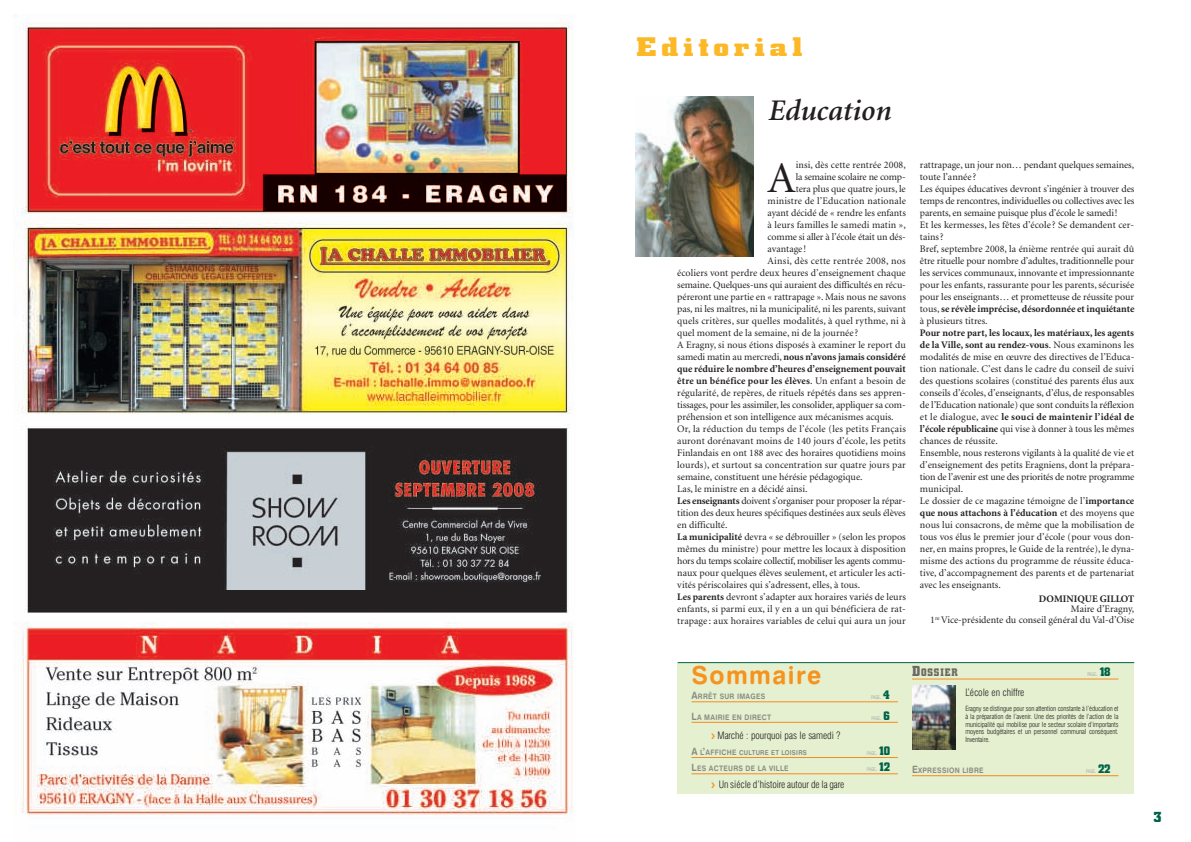
<style>
.page{position:relative;width:1191px;height:842px;background:#fff}
.page>*{position:absolute;margin:0;border:0;box-sizing:border-box;transform-origin:0 0}
.t1{font:43.8px "Minion";color:#231f20}
.t2{font:italic 600 30px "Minion";color:#231f20}
.t3{font:24.9px "Swiss 721 BT Bold Rounded";letter-spacing:.055em;color:#f7931d}
.t4{font:700 24px "Civic";letter-spacing:.13em;color:#fcb825;scale:1.3 1}
.t5{font:700 13px "Civic";color:#006248}
.t6{font:10px/12px "Minion";color:#231f20}
.t7{font:700 10px "Minion";color:#231f20}
.t8{font:300 condensed 10px "Swiss 721 BT";letter-spacing:-.005em;color:#231f20}
.t9{font:10px "Minion";letter-spacing:-.025em;color:#231f20}
.t10{font:10px "Minion";letter-spacing:.02em;color:#231f20}
.t11{font:700 10px "Minion";letter-spacing:.02em;color:#231f20}
.t12{font:10px "Minion";letter-spacing:.025em;color:#231f20}
.t13{font:700 9.8px "Civic";letter-spacing:.1em;color:#6d6a63;scale:.9 1}
.t14{font:7.6px "Swiss 721 BT Bold Rounded";letter-spacing:.035em;color:#8b8b81;scale:.9 1}
.t15{font:300 condensed 7px/7.8px "Swiss 721 BT";letter-spacing:-.015em;color:#231f20;text-align:justify}
.t16{font:6.8px "Swiss 721 BT Bold Rounded";letter-spacing:.04em;color:#8b8b81;scale:.9 1}
.t17{font:condensed 4.9px "Swiss 721 BT";letter-spacing:-.025em;color:#ababa5;scale:.9 1}
.s1{font-weight:400}
.s2{font-weight:700}
.s3{font-size:10.1px}
.s4{font-family:"Minion";font-stretch:normal;font-size:7.2px}
.s5{font-family:"Civic";font-weight:700;font-stretch:normal;font-size:11px;color:#006248}
.s6{color:#f7931d}
.s7{font-size:7.6px}
.s8{font-size:13px}
</style>
<div class="page">
<div style="left:677px;top:663px;width:457px;height:131px;background:#e4f0d0"></div>
<hr style="left:691px;top:702px;width:207px;height:1px;background:#f68b1f">
<hr style="left:691px;top:722px;width:207px;height:1px;background:#f68b1f">
<hr style="left:691px;top:757px;width:207px;height:1px;background:#f68b1f">
<hr style="left:691px;top:774px;width:207px;height:1px;background:#f68b1f">
<hr style="left:912px;top:679px;width:206px;height:1px;background:#f68b1f">
<hr style="left:912px;top:775px;width:206px;height:1px;background:#f68b1f">
<hr style="left:677px;top:662px;width:457px;height:1px;background:#006248">
<img style="left:913px;top:686px;width:42px;height:63px">
<img style="left:635px;top:96px;width:118px;height:161px">
<img style="left:13px;top:15px;width:560px;height:800px">
<h3 class="t4" style="left:636px;top:34px;width:130px">Editorial</h3>
<h2 class="t2" style="left:767px;top:99px;width:124px">Education</h2>
<h1 class="t1" style="left:767px;top:161px;width:30px">A</h1>
<p class="t6" style="left:796px;top:160px;width:111px">insi, dès cette rentrée 2008,</p>
<p class="t6" style="left:795px;top:172px;width:111px">la semaine scolaire ne comp-</p>
<p class="t6" style="left:795px;top:184px;width:111px">tera plus que quatre jours, le</p>
<p class="t6" style="left:767px;top:196px;width:140px">ministre de l’Education nationale</p>
<p class="t6" style="left:767px;top:208px;width:140px">ayant décidé de « rendre les enfants</p>
<p class="t6" style="left:767px;top:220px;width:140px">à leurs familles le samedi matin »,</p>
<p class="t6" style="left:767px;top:232px;width:140px">comme si aller à l’école était un dés-</p>
<p class="t6" style="left:767px;top:244px;width:40px">avantage !</p>
<p class="t12" style="left:767px;top:257px;width:140px">Ainsi, dès cette rentrée 2008, nos</p>
<p class="t6" style="left:677px;top:268px;width:230px">écoliers vont perdre deux heures d’enseignement chaque</p>
<p class="t6" style="left:677px;top:280px;width:230px">semaine. Quelques-uns qui auraient des difficultés en récu-</p>
<p class="t6" style="left:677px;top:292px;width:230px">péreront une partie en « rattrapage ». Mais nous ne savons</p>
<p class="t6" style="left:677px;top:304px;width:230px">pas, ni les maîtres, ni la municipalité, ni les parents, suivant</p>
<p class="t6" style="left:677px;top:316px;width:230px">quels critères, sur quelles modalités, à quel rythme, ni à</p>
<p class="t6" style="left:677px;top:328px;width:182px">quel moment de la semaine, ni de la journée ?</p>
<p class="t6" style="left:677px;top:340px;width:230px">A Eragny, si nous étions disposés à examiner le report du</p>
<p class="t7" style="left:677px;top:353px;width:230px"><span class="s1">samedi matin au mercredi,</span> nous n’avons jamais considéré</p>
<p class="t7" style="left:677px;top:365px;width:230px">que réduire le nombre d’heures d’enseignement pouvait</p>
<p class="t11" style="left:677px;top:377px;width:230px">être un bénéfice pour les élèves<span class="s1">. Un enfant a besoin de</span></p>
<p class="t6" style="left:677px;top:388px;width:230px">régularité, de repères, de rituels répétés dans ses appren-</p>
<p class="t6" style="left:677px;top:400px;width:230px">tissages, pour les assimiler, les consolider, appliquer sa com-</p>
<p class="t6" style="left:677px;top:412px;width:218px">préhension et son intelligence aux mécanismes acquis.</p>
<p class="t10" style="left:677px;top:425px;width:230px">Or, la réduction du temps de l’école (les petits Français</p>
<p class="t6" style="left:677px;top:436px;width:230px">auront dorénavant moins de 140 jours d’école, les petits</p>
<p class="t6" style="left:677px;top:448px;width:230px">Finlandais en ont 188 avec des horaires quotidiens moins</p>
<p class="t6" style="left:677px;top:460px;width:230px">lourds), et surtout sa concentration sur quatre jours par</p>
<p class="t6" style="left:677px;top:472px;width:187px">semaine, constituent une hérésie pédagogique.</p>
<p class="t6" style="left:677px;top:484px;width:132px">Las, le ministre en a décidé ainsi.</p>
<p class="t6" style="left:677px;top:496px;width:230px"><span class="s2">Les enseignants</span> doivent s’organiser pour proposer la répar-</p>
<p class="t6" style="left:677px;top:508px;width:230px">tition des deux heures spécifiques destinées aux seuls élèves</p>
<p class="t6" style="left:677px;top:520px;width:52px">en difficulté.</p>
<p class="t6" style="left:677px;top:532px;width:230px"><span class="s2">La municipalité</span> devra « se débrouiller » (selon les propos</p>
<p class="t6" style="left:677px;top:544px;width:230px">mêmes du ministre) pour mettre les locaux à disposition</p>
<p class="t9" style="left:677px;top:557px;width:230px">hors du temps scolaire collectif, mobiliser les agents commu-</p>
<p class="t6" style="left:677px;top:568px;width:230px">naux pour quelques élèves seulement, et articuler les acti-</p>
<p class="t6" style="left:677px;top:580px;width:184px">vités périscolaires qui s’adressent, elles, à tous.</p>
<p class="t6" style="left:677px;top:592px;width:230px"><span class="s2">Les parents</span> devront s’adapter aux horaires variés de leurs</p>
<p class="t6" style="left:677px;top:604px;width:230px">enfants, si parmi eux, il y en a un qui bénéficiera de rat-</p>
<p class="t6" style="left:677px;top:616px;width:230px">trapage : aux horaires variables de celui qui aura un jour</p>
<p class="t6" style="left:920px;top:160px;width:216px">rattrapage, un jour non… pendant quelques semaines, toute l’année ?<br>Les équipes éducatives devront s’ingénier à trouver des temps de rencontres, individuelles ou collectives avec les parents, en semaine puisque plus d’école le samedi!<br>Et les kermesses, les fêtes d’école ? Se demandent cer&shy;tains?<br>Bref, septembre 2008, la énième rentrée qui aurait dû être rituelle pour nombre d’adultes, traditionnelle pour les services communaux, innovante et impressionnante pour les enfants, rassurante pour les parents, sécurisée pour les enseignants… et prometteuse de réussite pour tous, <span class="s2">se révèle imprécise, désordonnée et inquiétante </span>à plusieurs titres.</p>
<p class="t6" style="left:920px;top:328px;width:216px"><span class="s2">Pour notre part, les locaux, les matériaux, les agents de la Ville, sont au rendez-vous</span>. Nous examinons les modalités de mise en œuvre des directives de l’Educa&shy;tion nationale. C’est dans le cadre du conseil de suivi des questions scolaires (constitué des parents élus aux conseils d’écoles, d’enseignants, d’élus, de responsables de l’Education nationale) que sont conduits la réflexion et le dialogue, avec <span class="s2">le souci de maintenir l’idéal de l’école républicaine</span> qui vise à donner à tous les mêmes chances de réussite.<br>Ensemble, nous resterons vigilants à la qualité de vie et d’enseignement des petits Eragniens, dont la prépara&shy;tion de l’avenir est une des priorités de notre programme municipal.<br>Le dossier de ce magazine témoigne de l’<span class="s2">importance que nous attachons à l’éducation</span> et des moyens que nous lui consacrons, de même que la mobilisation de tous vos élus le premier jour d’école (pour vous don&shy;ner, en mains propres, le Guide de la rentrée), le dyna&shy;misme des actions du programme de réussite éduca&shy;tive, d’accompagnement des parents et de partenariat avec les enseignants.</p>
<p class="t7" style="left:1039px;top:595px;width:97px">DOMINIQUE GILLOT</p>
<p class="t6" style="left:930px;top:604px;width:206px;line-height:11px;text-align:right">Maire d’Eragny,<br>1<sup>re</sup> Vice-présidente du conseil général du Val-d’Oise</p>
<h3 class="t3" style="left:691px;top:666px;width:131px">Sommaire</h3>
<p class="t14" style="left:691px;top:694px;width:83px"><span class="s3">A</span>RRÊT SUR IMAGES</p>
<p class="t17" style="left:871px;top:696px;width:22px">PAGE<span class="s4">.</span> <span class="s5">4</span></p>
<p class="t14" style="left:691px;top:714px;width:90px"><span class="s3">L</span>A MAIRIE EN DIRECT</p>
<p class="t17" style="left:871px;top:716px;width:22px">PAGE<span class="s4">.</span> <span class="s5">6</span></p>
<p class="t8" style="left:711px;top:731px;width:131px"><span class="s6">❯</span> Marché : pourquoi pas le samedi ?</p>
<p class="t16" style="left:691px;top:750px;width:130px"><span class="s3">A</span> <span class="s7">L</span><span class="s3">’</span><span class="s7">AFFICHE</span> CULTURE ET LOISIRS</p>
<p class="t17" style="left:867px;top:751px;width:27px">PAGE<span class="s4">.</span> <span class="s5">10</span></p>
<p class="t14" style="left:691px;top:766px;width:110px"><span class="s3">L</span>ES ACTEURS DE LA VILLE</p>
<p class="t17" style="left:867px;top:768px;width:27px">PAGE<span class="s4">.</span> <span class="s5">12</span></p>
<p class="t8" style="left:711px;top:780px;width:135px"><span class="s6">❯</span> Un siécle d’histoire autour de la gare</p>
<p class="t13" style="left:912px;top:667px;width:53px"><span class="s8">D</span>OSSIER</p>
<p class="t17" style="left:1087px;top:672px;width:27px">PAGE<span class="s4">.</span> <span class="s5">18</span></p>
<p class="t8" style="left:965px;top:688px;width:60px">L’école en chiffre</p>
<p class="t15" style="left:965px;top:705px;width:155px">Eragny se distingue pour son attention constante à l’éducation et à la préparation de l’avenir. Une des priorités de l’action de la municipalité qui mobilise pour le secteur scolaire d’importants moyens budgétaires et un personnel communal conséquent.<br>Inventaire.</p>
<p class="t14" style="left:912px;top:768px;width:81px"><span class="s3">E</span>XPRESSION LIBRE</p>
<p class="t17" style="left:1086px;top:769px;width:29px">PAGE<span class="s4">.</span> <span class="s5">22</span></p>
<h3 class="t5" style="left:1153px;top:810px;width:10px">3</h3>
</div>
